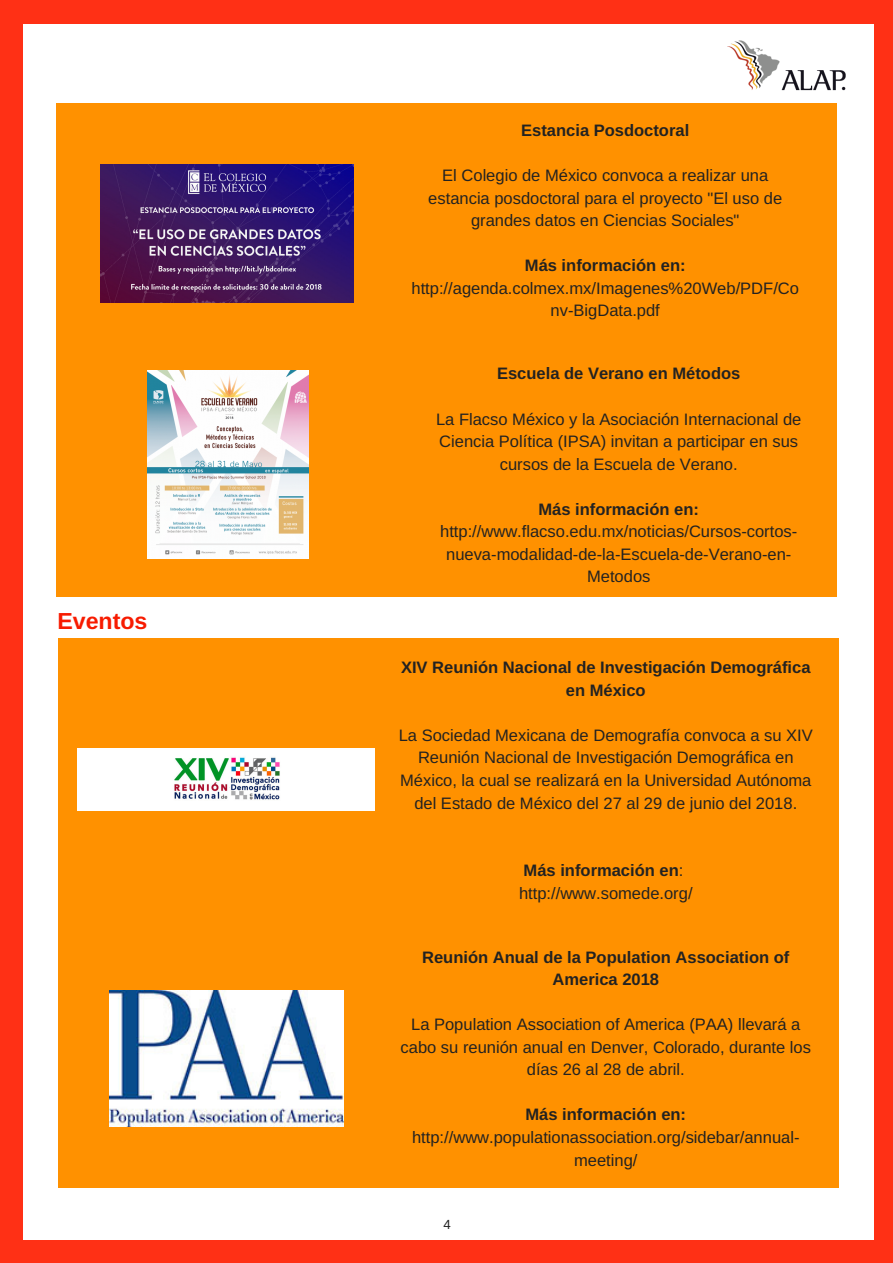
<style>
.page{position:relative;width:893px;height:1263px;background:#fff}
.page>*{position:absolute;margin:0;border:0;box-sizing:border-box;transform-origin:0 0}
.t1{font:700 23.25px "Arimo";color:#f71b00}
.t2{font:16.5px/22.5px "Arimo";color:#222;text-align:center}
.t3{font:700 16.5px/22.5px "Arimo";color:#222;text-align:center}
.t4{font:13.2px "Arimo";color:#222}
.s1{font-weight:700}
</style>
<div class="page">
<div style="left:875px;top:1241px;width:18px;height:22px;background:#ff3015"></div>
<div style="left:0;top:23px;width:23px;height:1219px;background:#ff3015"></div>
<div style="left:0;top:1241px;width:23px;height:22px;background:#ff3015"></div>
<div style="left:875px;top:23px;width:18px;height:1219px;background:#ff3015"></div>
<div style="left:21px;top:1241px;width:855px;height:22px;background:#ff3015"></div>
<div style="left:875px;top:0;width:18px;height:24px;background:#ff3015"></div>
<div style="left:0;top:0;width:23px;height:24px;background:#ff3015"></div>
<div style="left:21px;top:0;width:855px;height:24px;background:#ff3015"></div>
<div style="left:59px;top:638px;width:780px;height:550px;background:#ff9100"></div>
<div style="left:56px;top:104px;width:781px;height:493px;background:#ff9100"></div>
<img style="left:727px;top:40px;width:119px;height:51px">
<img style="left:78px;top:749px;width:297px;height:62px">
<img style="left:109px;top:991px;width:234px;height:135px">
<img style="left:100px;top:164px;width:254px;height:139px">
<img style="left:147px;top:370px;width:162px;height:188px">
<h1 class="t1" style="left:57px;top:608px;width:92px">Eventos</h1>
<p class="t3" style="left:521px;top:119px;width:170px">Estancia Posdoctoral</p>
<p class="t2" style="left:428px;top:164px;width:355px">El Colegio de México convoca a realizar una estancia posdoctoral para el proyecto "El uso de grandes datos en Ciencias Sociales"</p>
<p class="t3" style="left:525px;top:254px;width:162px">Más información en:</p>
<p class="t2" style="left:411px;top:277px;width:389px">http://agenda.colmex.mx/Imagenes%20Web/PDF/Co nv-BigData.pdf</p>
<p class="t3" style="left:497px;top:362px;width:245px">Escuela de Verano en Métodos</p>
<p class="t2" style="left:436px;top:408px;width:367px">La Flacso México y la Asociación Internacional de<br>Ciencia Política (IPSA) invitan a participar en sus cursos de la Escuela de Verano.</p>
<p class="t3" style="left:538px;top:498px;width:162px">Más información en:</p>
<p class="t2" style="left:440px;top:520px;width:359px">http://www.flacso.edu.mx/noticias/Cursos-cortos&shy;nueva-modalidad-de-la-Escuela-de-Verano-en-<br>Metodos</p>
<p class="t3" style="left:401px;top:656px;width:411px">XIV Reunión Nacional de Investigación Demográfica en México</p>
<p class="t2" style="left:399px;top:724px;width:416px">La Sociedad Mexicana de Demografía convoca a su XIV Reunión Nacional de Investigación Demográfica en México, la cual se realizará en la Universidad Autónoma del Estado de México del 27 al 29 de junio del 2018.</p>
<p class="t2" style="left:519px;top:859px;width:175px;text-align:left"><span class="s1">Más información en</span>: http://www.somede.org/</p>
<p class="t3" style="left:422px;top:946px;width:369px">Reunión Anual de la Population Association of<br>America 2018</p>
<p class="t2" style="left:401px;top:1013px;width:412px">La Population Association of America (PAA) llevará a cabo su reunión anual en Denver, Colorado, durante los días 26 al 28 de abril.</p>
<p class="t3" style="left:525px;top:1103px;width:162px">Más información en:</p>
<p class="t2" style="left:412px;top:1126px;width:389px">http://www.populationassociation.org/sidebar/annual&shy;meeting/</p>
<p class="t4" style="left:443px;top:1216px;width:9px">4</p>
</div>
